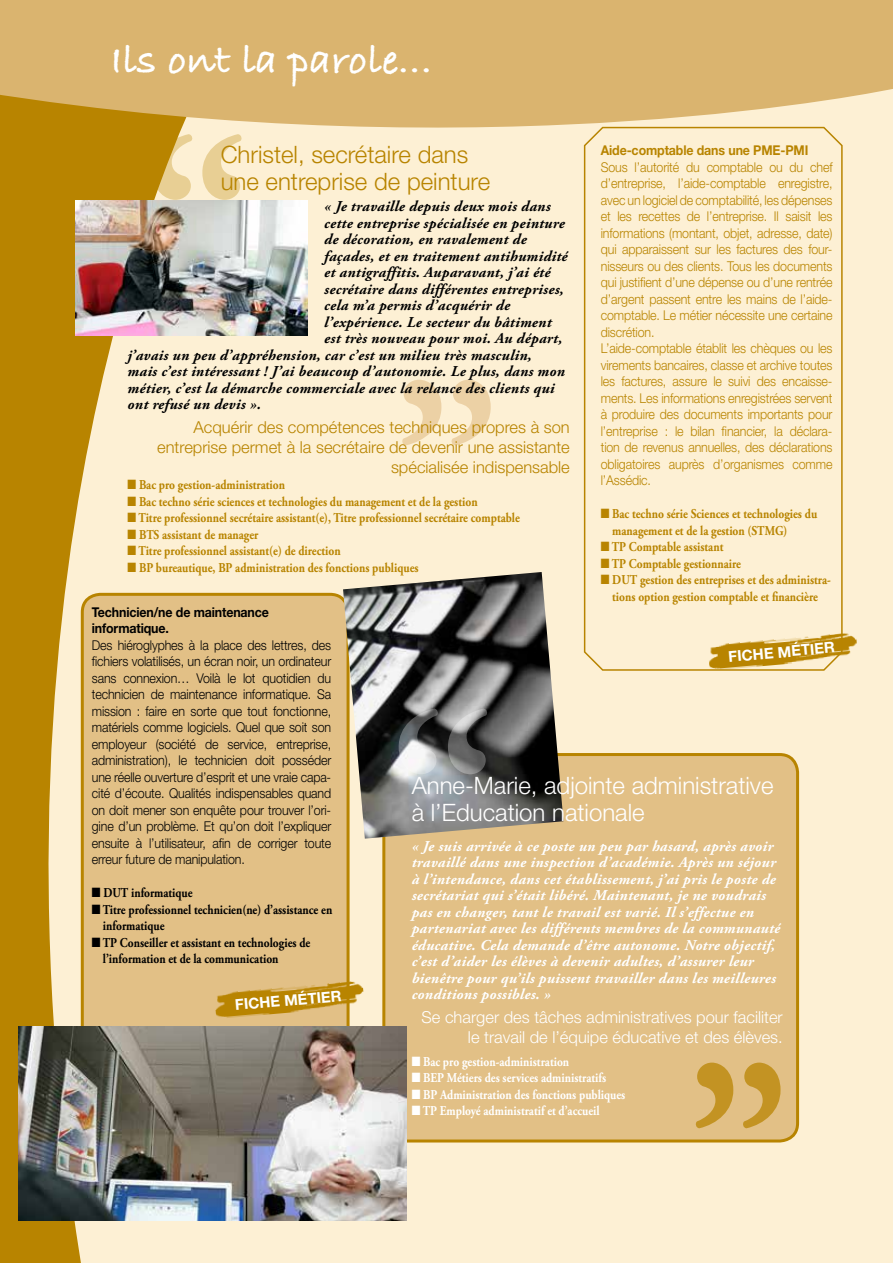
<style>
.page{position:relative;width:893px;height:1263px;background:#fdf0d4}
.page>*{position:absolute;margin:0;border:0;box-sizing:border-box;transform-origin:0 0}
.t1{font:700 43.5px "Bradley Hand ITC Std";color:#fff}
.t2{font:300 24px/27px "Helvetica Neue LT Std";color:#fff}
.t3{font:300 24px/27px "Helvetica Neue LT Std";color:#b88400}
.t4{font:300 16.5px/19.8px "Helvetica Neue LT Std";color:#b88400;text-align:right}
.t5{font:300 16.5px/19.8px "Helvetica Neue LT Std";color:#fff;text-align:right}
.t6{font:italic 700 15px "Adobe Garamond Pro";letter-spacing:.02em;color:#000}
.t7{font:italic 700 15px/16.5px "Adobe Garamond Pro";letter-spacing:.02em;color:#fff}
.t8{font:700 15px "Helvetica Neue LT Std";color:#fff}
.t9{font:300 13.5px/16.5px "Helvetica Neue LT Std";letter-spacing:-.01em;color:#b88400;scale:.92 1}
.t10{font:300 13.5px/16.5px "Helvetica Neue LT Std";letter-spacing:-.01em;color:#000;text-align:justify;scale:.92 1}
.t11{font:700 13.5px/16.5px "Adobe Garamond Pro";color:#b88400;scale:.85 1}
.t12{font:700 13.5px/16.5px "Adobe Garamond Pro";color:#000;scale:.85 1}
.t13{font:700 13.5px "Adobe Garamond Pro";color:#fff;scale:.85 1}
.t14{font:700 13.5px/16.5px "Helvetica Neue LT Std";letter-spacing:-.01em;color:#000;scale:.92 1}
.t15{font:700 13.5px "Helvetica Neue LT Std";letter-spacing:-.01em;color:#b88400;scale:.92 1}
</style>
<div class="page">
<svg style="left:0;top:174px;width:208px;height:1089px;fill:#b88400"></svg>
<svg style="left:153px;top:174px;width:87px;height:26px"></svg>
<svg style="left:0;top:0;width:893px;height:174px;fill:#dab46f"></svg>
<svg style="left:402px;top:380px;width:89px;height:65px"></svg>
<img style="left:843px;top:633px;width:14px;height:23px">
<img style="left:75px;top:200px;width:232px;height:136px">
<div style="left:82px;top:594px;width:266px;height:462px;background:#e2c086;border-radius:18px"></div>
<div style="left:81px;top:593px;width:269px;height:465px;border:3px solid #b88400;border-radius:18px"></div>
<img style="left:215px;top:980px;width:149px;height:39px">
<svg style="left:583px;top:125px;width:260px;height:546px"></svg>
<div style="left:384px;top:754px;width:414px;height:387px;background:#e2c086;border-radius:18px"></div>
<div style="left:382px;top:753px;width:417px;height:389px;border:3px solid #b88400;border-radius:18px"></div>
<img style="left:343px;top:572px;width:220px;height:267px">
<svg style="left:399px;top:708px;width:89px;height:66px"></svg>
<img style="left:18px;top:1027px;width:388px;height:193px">
<svg style="left:695px;top:1062px;width:85px;height:66px"></svg>
<h1 class="t1" style="left:111px;top:35px;width:323px">Ils ont la parole...</h1>
<h2 class="t3" style="left:221px;top:140px;width:271px">Christel, secrétaire dans une entreprise de peinture</h2>
<p class="t6" style="left:324px;top:198px;width:228px">« Je travaille depuis deux mois dans</p>
<p class="t6" style="left:324px;top:214px;width:242px">cette entreprise spécialisée en peinture</p>
<p class="t6" style="left:324px;top:231px;width:204px">de décoration, en ravalement de</p>
<p class="t6" style="left:324px;top:247px;width:245px">façades, et en traitement antihumidité</p>
<p class="t6" style="left:324px;top:264px;width:228px">et antigraffitis. Auparavant, j’ai été</p>
<p class="t6" style="left:324px;top:280px;width:241px">secrétaire dans différentes entreprises,</p>
<p class="t6" style="left:324px;top:297px;width:187px">cela m’a permis d’acquérir de</p>
<p class="t6" style="left:324px;top:313px;width:229px">l’expérience. Le secteur du bâtiment</p>
<p class="t6" style="left:324px;top:330px;width:240px">est très nouveau pour moi. Au départ,</p>
<p class="t6" style="left:128px;top:346px;width:406px">j’avais un peu d’appréhension, car c’est un milieu très masculin,</p>
<p class="t6" style="left:128px;top:363px;width:439px">mais c’est intéressant ! J’ai beaucoup d’autonomie. Le plus, dans mon</p>
<p class="t6" style="left:128px;top:379px;width:428px">métier, c’est la démarche commerciale avec la relance des clients qui</p>
<p class="t6" style="left:128px;top:396px;width:135px">ont refusé un devis ».</p>
<p class="t4" style="left:157px;top:417px;width:414px">Acquérir des compétences techniques propres à son entreprise permet à la secrétaire de devenir une assistante spécialisée indispensable</p>
<p class="t11" style="left:128px;top:477px;width:187px">■ Bac pro gestion-administration</p>
<p class="t11" style="left:128px;top:494px;width:413px">■ Bac techno série sciences et technologies du management et de la gestion</p>
<p class="t11" style="left:128px;top:510px;width:463px">■ Titre professionnel secrétaire assistant(e), Titre professionnel secrétaire comptable</p>
<p class="t11" style="left:128px;top:527px;width:155px">■ BTS assistant de manager</p>
<p class="t11" style="left:128px;top:543px;width:252px">■ Titre professionnel assistant(e) de direction</p>
<p class="t11" style="left:128px;top:560px;width:344px">■ BP bureautique, BP administration des fonctions publiques</p>
<p class="t14" style="left:92px;top:603px;width:194px">Technicien/ne de maintenance informatique.</p>
<p class="t10" style="left:92px;top:636px;width:262px">Des hiéroglyphes à la place des lettres, des fichiers volatilisés, un écran noir, un ordinateur sans connexion… Voilà le lot quotidien du technicien de maintenance informatique. Sa mission : faire en sorte que tout fonctionne, matériels comme logiciels. Quel que soit son employeur (société de service, entreprise, administration), le technicien doit posséder une réelle ouverture d’esprit et une vraie capa&shy;cité d’écoute. Qualités indispensables quand on doit mener son enquête pour trouver l’ori&shy;gine d’un problème. Et qu’on doit l’expliquer ensuite à l’utilisateur, afin de corriger toute erreur future de manipulation.</p>
<p class="t12" style="left:92px;top:885px;width:120px">■ DUT informatique</p>
<p class="t12" style="left:103px;top:902px;width:271px;text-indent:-11px">■ Titre professionnel technicien(ne) d’assistance en informatique</p>
<p class="t12" style="left:103px;top:935px;width:245px;text-indent:-11px">■ TP Conseiller et assistant en technologies de l’information et de la communication</p>
<p class="t8" style="left:234px;top:995px;width:108px;rotate:-5deg">FICHE MÉTIER</p>
<p class="t15" style="left:601px;top:142px;width:227px">Aide-comptable dans une PME-PMI</p>
<p class="t9" style="left:601px;top:159px;width:253px">Sous l’autorité du comptable ou du chef d’entreprise, l’aide-comptable enregistre, avec un logiciel de comptabilité, les dépenses et les recettes de l’entreprise. Il saisit les informations (montant, objet, adresse, date) qui apparaissent sur les factures des four&shy;nisseurs ou des clients. Tous les documents qui justifient d’une dépense ou d’une rentrée d’argent passent entre les mains de l’aide&shy;comptable. Le métier nécessite une certaine discrétion.<br>L’aide-comptable établit les chèques ou les virements bancaires, classe et archive toutes les factures, assure le suivi des encaisse&shy;ments. Les informations enregistrées servent à produire des documents importants pour l’entreprise : le bilan financier, la déclara&shy;tion de revenus annuelles, des déclarations obligatoires auprès d’organismes comme l’Assédic.</p>
<p class="t11" style="left:612px;top:506px;width:243px;text-indent:-11px">■ Bac techno série Sciences et technologies du management et de la gestion (STMG)</p>
<p class="t11" style="left:601px;top:539px;width:146px">■ TP Comptable assistant</p>
<p class="t11" style="left:601px;top:556px;width:167px">■ TP Comptable gestionnaire</p>
<p class="t11" style="left:601px;top:572px;width:272px;text-align:center">■ DUT gestion des entreprises et des administra&shy;tions option gestion comptable et financière</p>
<p class="t8" style="left:728px;top:647px;width:108px;rotate:-5deg">FICHE MÉTIER</p>
<h2 class="t2" style="left:412px;top:772px;width:363px">Anne-Marie, adjointe administrative à l’Education nationale</h2>
<p class="t7" style="left:412px;top:838px;width:370px">« Je suis arrivée à ce poste un peu par hasard, après avoir travaillé dans une inspection d’académie. Après un séjour à l’intendance, dans cet établissement, j’ai pris le poste de secrétariat qui s’était libéré. Maintenant, je ne voudrais pas en changer, tant le travail est varié. Il s’effectue en partenariat avec les différents membres de la communauté éducative. Cela demande d’être autonome. Notre objectif, c’est d’aider les élèves à devenir adultes, d’assurer leur bienêtre pour qu’ils puissent travailler dans les meilleures conditions possibles. »</p>
<p class="t5" style="left:421px;top:1007px;width:363px">Se charger des tâches administratives pour faciliter le travail de l’équipe éducative et des élèves.</p>
<p class="t13" style="left:412px;top:1053px;width:187px">■ Bac pro gestion-administration</p>
<p class="t13" style="left:412px;top:1070px;width:230px">■ BEP Métiers des services administratifs</p>
<p class="t13" style="left:412px;top:1086px;width:253px">■ BP Administration des fonctions publiques</p>
<p class="t13" style="left:412px;top:1103px;width:223px">■ TP Employé administratif et d’accueil</p>
</div>
